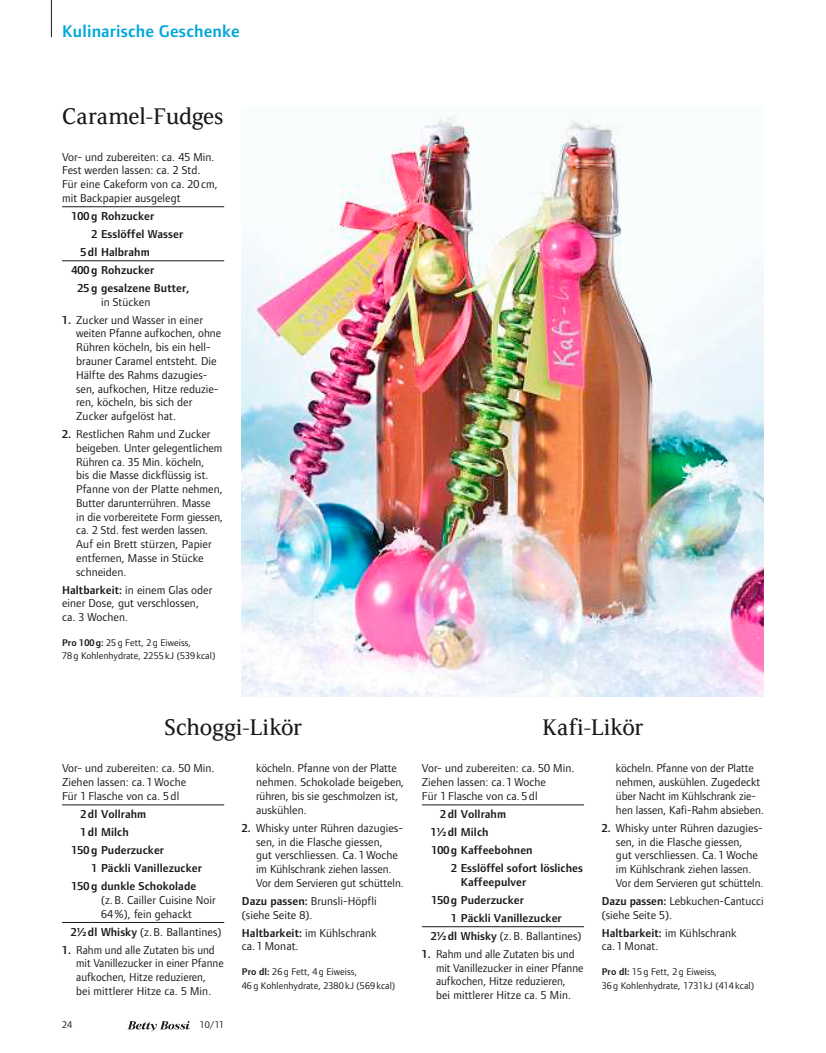
<style>
.page{position:relative;width:826px;height:1053px;background:#fff}
.page>*{position:absolute;margin:0;border:0;box-sizing:border-box;transform-origin:0 0}
.t1{font:25px "FS Sally";letter-spacing:-.01em;color:#181a18}
.t2{font:600 17.5px "Foundry Form Sans B Bn";letter-spacing:.01em;color:#00a7d8}
.t3{font:11.88px/13.8px "Foundry Form Sans B Bn";letter-spacing:.005em;color:#181a18}
.t4{font:600 11.88px "Foundry Form Sans B Bn";letter-spacing:.005em;color:#181a18}
.t5{font:10px/13.8px "Foundry Form Sans B Bn";letter-spacing:.005em;color:#181a18}
.s1{font-weight:600}
</style>
<div class="page">
<hr style="left:62px;top:804px;width:162px;height:1px;background:#181a18">
<hr style="left:62px;top:922px;width:162px;height:1px;background:#181a18">
<hr style="left:422px;top:804px;width:162px;height:1px;background:#181a18">
<hr style="left:422px;top:926px;width:162px;height:1px;background:#181a18">
<img style="left:242px;top:115px;width:522px;height:581px">
<hr style="left:62px;top:206px;width:162px;height:1px;background:#181a18">
<hr style="left:62px;top:260px;width:162px;height:1px;background:#181a18">
<svg style="left:127px;top:1021px;width:63px;height:10px"></svg>
<hr style="left:51px;top:0;width:1px;height:37px;background:#181a18">
<h2 class="t2" style="left:62px;top:26px;width:179px">Kulinarische Geschenke</h2>
<h1 class="t1" style="left:62px;top:100px;width:163px">Caramel-Fudges</h1>
<p class="t3" style="left:62px;top:151px;width:157px">Vor- und zubereiten: ca. 45 Min.<br>Fest werden lassen: ca. 2 Std.<br>Für eine Cakeform von ca. 20 cm, mit Backpapier ausgelegt</p>
<p class="t4" style="left:71px;top:212px;width:84px">100 g Rohzucker</p>
<p class="t4" style="left:91px;top:230px;width:93px">2 Esslöffel Wasser</p>
<p class="t4" style="left:80px;top:248px;width:71px">5dl Halbrahm</p>
<p class="t4" style="left:71px;top:266px;width:84px">400 g Rohzucker</p>
<p class="t4" style="left:77px;top:284px;width:113px">25 g gesalzene Butter,</p>
<p class="t3" style="left:101px;top:296px;width:51px">in Stücken</p>
<p class="t3" style="left:76px;top:314px;width:146px;text-indent:-14px"><span class="s1">1.</span> Zucker und Wasser in einer weiten Pfanne aufkochen, ohne<br>Rühren köcheln, bis ein hell&shy;brauner Caramel entsteht. Die<br>Hälfte des Rahms dazugies&shy;sen, aufkochen, Hitze reduzie&shy;ren, köcheln, bis sich der<br>Zucker aufgelöst hat.</p>
<p class="t3" style="left:76px;top:428px;width:148px;text-indent:-14px"><span class="s1">2.</span> Restlichen Rahm und Zucker beigeben. Unter gelegentlichem<br>Rühren ca. 35 Min. köcheln,<br>bis die Masse dickflüssig ist.<br>Pfanne von der Platte nehmen,<br>Butter darunterrühren. Masse<br>in die vorbereitete Form giessen, ca. 2 Std. fest werden lassen.<br>Auf ein Brett stürzen, Papier entfernen, Masse in Stücke schneiden.</p>
<p class="t3" style="left:62px;top:584px;width:152px"><span class="s1">Haltbarkeit:</span> in einem Glas oder einer Dose, gut verschlossen, ca. 3 Wochen.</p>
<p class="t5" style="left:62px;top:636px;width:155px"><span class="s1">Pro 100 g:</span> 25 g Fett, 2g Eiweiss,<br>78 g Kohlenhydrate, 2255 kJ (539 kcal)</p>
<h1 class="t1" style="left:164px;top:712px;width:140px">Schoggi-Likör</h1>
<h1 class="t1" style="left:542px;top:712px;width:103px">Kafi-Likör</h1>
<p class="t3" style="left:62px;top:762px;width:154px">Vor- und zubereiten: ca. 50 Min.<br>Ziehen lassen: ca. 1 Woche<br>Für 1 Flasche von ca. 5dl</p>
<p class="t4" style="left:80px;top:810px;width:67px">2dl Vollrahm</p>
<p class="t4" style="left:80px;top:828px;width:50px">1dl Milch</p>
<p class="t4" style="left:71px;top:846px;width:94px">150 g Puderzucker</p>
<p class="t4" style="left:91px;top:864px;width:112px">1 Päckli Vanillezucker</p>
<p class="t4" style="left:71px;top:882px;width:126px">150 g dunkle Schokolade</p>
<p class="t3" style="left:101px;top:894px;width:116px">(z.B. Cailler Cuisine Noir<br>64%), fein gehackt</p>
<p class="t3" style="left:71px;top:925px;width:152px"><span class="s1">2¿ dl Whisky</span> (z.B. Ballantines)</p>
<p class="t3" style="left:76px;top:943px;width:149px;text-indent:-14px"><span class="s1">1.</span> Rahm und alle Zutaten bis und mit Vanillezucker in einer Pfanne aufkochen, Hitze reduzieren,<br>bei mittlerer Hitze ca. 5 Min.</p>
<p class="t5" style="left:62px;top:1018px;width:11px">24</p>
<p class="t5" style="left:200px;top:1018px;width:26px">10/11</p>
<p class="t3" style="left:256px;top:762px;width:149px">köcheln. Pfanne von der Platte nehmen. Schokolade beigeben, rühren, bis sie geschmolzen ist, auskühlen.</p>
<p class="t3" style="left:256px;top:822px;width:149px;text-indent:-14px"><span class="s1">2.</span> Whisky unter Rühren dazugies&shy;sen, in die Flasche giessen,<br>gut verschliessen. Ca. 1 Woche im Kühlschrank ziehen lassen.<br>Vor dem Servieren gut schütteln.</p>
<p class="t3" style="left:242px;top:895px;width:136px"><span class="s1">Dazu passen:</span> Brunsli-Höpfli (siehe Seite 8).</p>
<p class="t3" style="left:242px;top:926px;width:136px"><span class="s1">Haltbarkeit:</span> im Kühlschrank ca. 1 Monat.</p>
<p class="t5" style="left:242px;top:965px;width:155px"><span class="s1">Pro dl:</span> 26 g Fett, 4g Eiweiss,<br>46 g Kohlenhydrate, 2380 kJ (569 kcal)</p>
<p class="t3" style="left:422px;top:762px;width:154px">Vor- und zubereiten: ca. 50 Min.<br>Ziehen lassen: ca. 1 Woche<br>Für 1 Flasche von ca. 5dl</p>
<p class="t4" style="left:440px;top:810px;width:67px">2dl Vollrahm</p>
<p class="t4" style="left:430px;top:828px;width:59px">1¿ dl Milch</p>
<p class="t4" style="left:431px;top:846px;width:103px">100 g Kaffeebohnen</p>
<p class="t4" style="left:451px;top:864px;width:133px">2 Esslöffel sofort lösliches</p>
<p class="t4" style="left:461px;top:877px;width:67px">Kaffeepulver</p>
<p class="t4" style="left:431px;top:895px;width:94px">150 g Puderzucker</p>
<p class="t4" style="left:451px;top:913px;width:112px">1 Päckli Vanillezucker</p>
<p class="t3" style="left:430px;top:930px;width:152px"><span class="s1">2¿ dl Whisky</span> (z.B. Ballantines)</p>
<p class="t3" style="left:436px;top:948px;width:149px;text-indent:-14px"><span class="s1">1.</span> Rahm und alle Zutaten bis und mit Vanillezucker in einer Pfanne aufkochen, Hitze reduzieren,<br>bei mittlerer Hitze ca. 5 Min.</p>
<p class="t3" style="left:616px;top:762px;width:149px">köcheln. Pfanne von der Platte nehmen, auskühlen. Zugedeckt über Nacht im Kühlschrank zie&shy;hen lassen, Kafi-Rahm absieben.</p>
<p class="t3" style="left:616px;top:822px;width:149px;text-indent:-14px"><span class="s1">2.</span> Whisky unter Rühren dazugies&shy;sen, in die Flasche giessen,<br>gut verschliessen. Ca. 1 Woche im Kühlschrank ziehen lassen.<br>Vor dem Servieren gut schütteln.</p>
<p class="t3" style="left:601px;top:895px;width:163px"><span class="s1">Dazu passen:</span> Lebkuchen-Cantucci (siehe Seite 5).</p>
<p class="t3" style="left:601px;top:926px;width:136px"><span class="s1">Haltbarkeit:</span> im Kühlschrank ca. 1Monat.</p>
<p class="t5" style="left:601px;top:965px;width:154px"><span class="s1">Pro dl:</span> 15 g Fett, 2g Eiweiss,<br>36 g Kohlenhydrate, 1731kJ (414 kcal)</p>
</div>
